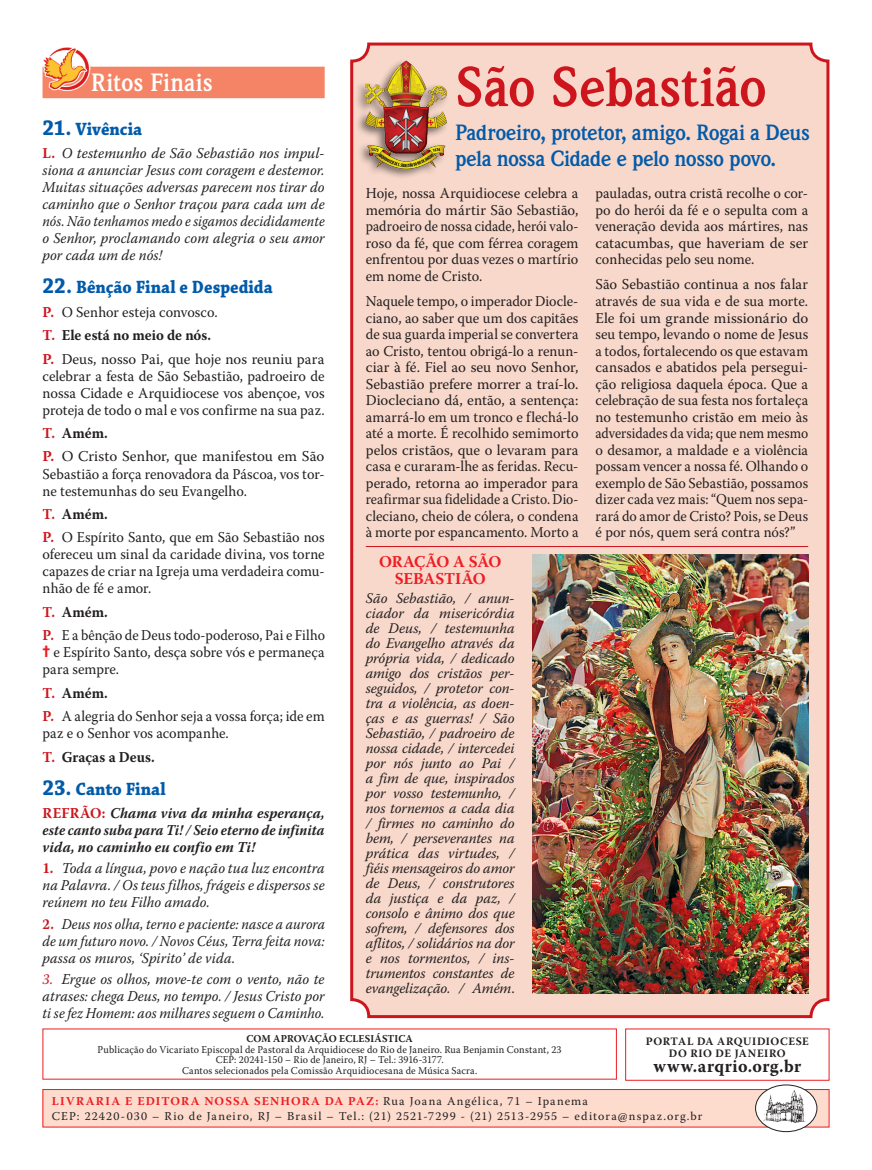
<style>
.page{position:relative;width:872px;height:1170px;background:#fff}
.page>*{position:absolute;margin:0;border:0;box-sizing:border-box;transform-origin:0 0}
.Título_da_Missa_maior{font:700 57px "Weidemann IT Cby BT";letter-spacing:-.01em;color:#cd151d;scale:.95 1}
.Divisões{font:700 25.5px "Weidemann IT Cby BT";color:#fff;scale:.95 1}
.Título_da_Missa_menor{font:700 22.5px/25.5px "Weidemann IT Cby BT";letter-spacing:-.025em;color:#015aaa;scale:.95 1}
.Itens{font:700 18.75px "Chaparral Pro";letter-spacing:.005em;color:#015aaa;scale:.91 1}
.Box_Leituras_-_Título{font:700 18px "Warnock Pro";letter-spacing:.02em;color:#231f20;scale:.96 1}
.Box_Avisos_-_Título{font:700 16.5px/16.5px "Warnock Pro";letter-spacing:-.01em;color:#ee1d23;text-align:center}
.Box_Reflexão_-_Texto{font:15px/16.5px "Warnock Pro";color:#231f20;text-align:justify}
.Box_Reflexão_-_Texto-2{font:15px/16.5px "Warnock Pro";color:#231f20;text-align:justify;scale:.94 1}
.Texto_NORMAL{font:15px/17.1px "Warnock Pro";letter-spacing:.005em;color:#231f20;text-align:justify}
.Texto_CANTOS{font:italic 15px/17.1px "Warnock Pro";letter-spacing:.005em;color:#231f20;text-align:justify;scale:.96 1}
.Texto_NORMAL-2{font:15px/17.1px "Warnock Pro";letter-spacing:.005em;color:#231f20;text-align:justify;scale:.95 1}
.Box_Reflexão_-_Texto-3{font:15px/16.5px "Warnock Pro";color:#231f20;text-align:justify;scale:.96 1}
.Box_Reflexão_-_Texto-4{font:15px/16.5px "Warnock Pro";color:#231f20;text-align:justify;scale:.95 1}
.Texto_TODOS{font:italic 15px/17.1px "Warnock Pro";letter-spacing:.005em;color:#231f20;text-align:justify;scale:.95 1}
.Texto_CANTOS-2{font:italic 15px/17.1px "Warnock Pro";letter-spacing:.005em;color:#231f20;text-align:justify;scale:.92 1}
.Texto_CANTOS-3{font:italic 15px/17.1px "Warnock Pro";letter-spacing:.005em;color:#231f20;text-align:justify;scale:.95 1}
.Texto_REFRÃO{font:italic 700 15px/17.1px "Warnock Pro";letter-spacing:.005em;color:#231f20;text-align:justify;scale:.95 1}
.Texto_NORMAL-3{font:15px/17.1px "Warnock Pro";letter-spacing:.005em;color:#231f20;text-align:justify;scale:.93 1}
.Texto_TODOS-2{font:700 15px "Warnock Pro";color:#231f20;scale:.95 1}
.Box_Avisos_-_Texto{font:italic 14.7px/15px "Warnock Pro";letter-spacing:-.01em;color:#231f20;text-align:justify}
.t1{font:12px/15px "Warnock Pro";letter-spacing:.09em;color:#231f20}
.Box_Leituras_-_Título-2{font:700 11.25px/11.2px "Warnock Pro";letter-spacing:.05em;color:#231f20;text-align:center}
.Texto_NORMAL_sem_leitor{font:10.5px "Warnock Pro";letter-spacing:.015em;color:#231f20;scale:.95 1}
.Texto_NORMAL_sem_leitor-2{font:700 10.5px "Warnock Pro";letter-spacing:.01em;color:#231f20;scale:.95 1}
.s1{font-size:22.5px}
.s2{font-weight:700;font-style:normal;color:#cd151d}
.s3{font-weight:700;color:#cd151d}
.s4{color:#cd151d}
.s5{font-family:"Monotype Sorts";font-size:16.5px;color:#ee1d23}
.s6{font-style:normal;color:#cd151d}
.s7{font-style:normal}
.s8{font-weight:700;color:#ee1d23}
</style>
<div class="page">
<div style="left:43px;top:67px;width:282px;height:31px;background:#f48465"></div>
<img style="left:43px;top:47px;width:48px;height:44px">
<div style="left:43px;top:1089px;width:786px;height:37px;background:#fddcce"></div>
<div style="left:43px;top:1089px;width:786px;height:38px;border:1px solid #ee1d23"></div>
<svg style="left:755px;top:1084px;width:62px;height:47px"></svg>
<div style="left:755px;top:1084px;width:62px;height:47px;border:1px solid #231f20;border-radius:50%"></div>
<img style="left:761px;top:1089px;width:46px;height:35px">
<div style="left:352px;top:44px;width:476px;height:972px;background:#f7d8ca;border-radius:17px"></div>
<div style="left:350px;top:43px;width:479px;height:974px;border:3px solid #cd151d;border-radius:17px"></div>
<div style="left:354px;top:58px;width:95px;height:121px;background:#231f20;opacity:.6"></div>
<img style="left:363px;top:60px;width:84px;height:110px">
<img style="left:533px;top:555px;width:275px;height:438px">
<hr style="left:366px;top:546px;width:442px;height:1px;background:#cd151d">
<p class="Divisões" style="left:91px;top:67px;width:130px">Ritos Finais</p>
<p class="Itens" style="left:43px;top:118px;width:111px"><span class="s1">21.</span> Vivência</p>
<p class="Texto_CANTOS" style="left:43px;top:144px;width:295px"><span class="s2">L.</span> O testemunho de São Sebastião nos impul&shy;siona a anunciar Jesus com coragem e destemor.<br>Muitas situações adversas parecem nos tirar do caminho que o Senhor traçou para cada um de nós. Não tenhamos medo e sigamos decididamente o Senhor, proclamando com alegria o seu amor por cada um de nós!</p>
<p class="Itens" style="left:43px;top:276px;width:254px"><span class="s1">22.</span> Bênção Final e Despedida</p>
<p class="Texto_NORMAL-2" style="left:43px;top:303px;width:186px"><span class="s3">P.</span> O Senhor esteja convosco.</p>
<p class="Texto_TODOS-2" style="left:43px;top:326px;width:179px"><span class="s4">T.</span> Ele está no meio de nós.</p>
<p class="Texto_NORMAL" style="left:43px;top:350px;width:284px"><span class="s3">P.</span> Deus, nosso Pai, que hoje nos reuniu para celebrar a festa de São Sebastião, padroeiro de nossa Cidade e Arquidiocese vos abençoe, vos proteja de todo o mal e vos confirme na sua paz.</p>
<p class="Texto_TODOS-2" style="left:43px;top:424px;width:70px"><span class="s4">T.</span> Amém.</p>
<p class="Texto_NORMAL" style="left:43px;top:447px;width:284px"><span class="s3">P.</span> O Cristo Senhor, que manifestou em São Sebastião a força renovadora da Páscoa, vos tor&shy;ne testemunhas do seu Evangelho.</p>
<p class="Texto_TODOS-2" style="left:43px;top:505px;width:70px"><span class="s4">T.</span> Amém.</p>
<p class="Texto_NORMAL-2" style="left:43px;top:528px;width:298px"><span class="s3">P.</span> O Espírito Santo, que em São Sebastião nos ofereceu um sinal da caridade divina, vos torne capazes de criar na Igreja uma verdadeira comu&shy;nhão de fé e amor.</p>
<p class="Texto_TODOS-2" style="left:43px;top:603px;width:70px"><span class="s4">T.</span> Amém.</p>
<p class="Texto_NORMAL-3" style="left:43px;top:626px;width:305px"><span class="s3">P.</span> E a bênção de Deus todo-poderoso, Pai e Filho <span class="s5">=</span> e Espírito Santo, desça sobre vós e permaneça para sempre.</p>
<p class="Texto_TODOS-2" style="left:43px;top:683px;width:70px"><span class="s4">T.</span> Amém.</p>
<p class="Texto_NORMAL-2" style="left:43px;top:707px;width:298px"><span class="s3">P.</span> A alegria do Senhor seja a vossa força; ide em paz e o Senhor vos acompanhe.</p>
<p class="Texto_TODOS-2" style="left:43px;top:747px;width:120px"><span class="s4">T.</span> Graças a Deus.</p>
<p class="Itens" style="left:43px;top:777px;width:137px"><span class="s1">23.</span> Canto Final</p>
<p class="Texto_REFRÃO" style="left:43px;top:804px;width:298px"><span class="s6">REFRÃO:</span> Chama viva da minha esperança, este canto suba para Ti! / Seio eterno de infinita vida, no caminho eu confio em Ti!</p>
<p class="Texto_CANTOS-3" style="left:43px;top:859px;width:298px"><span class="s2">1.</span> Toda a língua, povo e nação tua luz encontra na Palavra. / Os teus filhos, frágeis e dispersos se reúnem no teu Filho amado.</p>
<p class="Texto_CANTOS-2" style="left:43px;top:914px;width:308px"><span class="s2">2.</span> Deus nos olha, terno e paciente: nasce a aurora de um futuro novo. / Novos Céus, Terra feita nova: passa os muros, ‘Spirito’ de vida.</p>
<p class="Texto_TODOS" style="left:43px;top:970px;width:298px"><span class="s4">3.</span> Ergue os olhos, move-te com o vento, não te atrases: chega Deus, no tempo. / Jesus Cristo por ti se fez Homem: aos milhares seguem o Caminho.</p>
<p class="Título_da_Missa_maior" style="left:455px;top:51px;width:330px">São Sebastião</p>
<p class="Título_da_Missa_menor" style="left:455px;top:119px;width:375px">Padroeiro, protetor, amigo. Rogai a Deus pela nossa Cidade e pelo nosso povo.</p>
<p class="Box_Reflexão_-_Texto-3" style="left:366px;top:185px;width:223px">Hoje, nossa Arquidiocese celebra a memória do mártir São Sebastião, padroeiro de nossa cidade, herói valo&shy;roso da fé, que com férrea coragem enfrentou por duas vezes o martírio em nome de Cristo.</p>
<p class="Box_Reflexão_-_Texto-2" style="left:366px;top:292px;width:228px">Naquele tempo, o imperador Diocle&shy;ciano, ao saber que um dos capitães de sua guarda imperial se convertera ao Cristo, tentou obrigá-lo a renun&shy;ciar à fé. Fiel ao seu novo Senhor, Sebastião prefere morrer a traí-lo.<br>Diocleciano dá, então, a sentença: amarrá-lo em um tronco e flechá-lo até a morte. É recolhido semimorto pelos cristãos, que o levaram para casa e curaram-lhe as feridas. Recu&shy;perado, retorna ao imperador para reafirmar sua fidelidade a Cristo. Dio&shy;cleciano, cheio de cólera, o condena à morte por espancamento. Morto a</p>
<p class="Box_Avisos_-_Título" style="left:379px;top:553px;width:124px">ORAÇÃO A SÃO<br>SEBASTIÃO</p>
<p class="Box_Avisos_-_Texto" style="left:366px;top:590px;width:150px">São Sebastião, / anun&shy;ciador da misericórdia de Deus, / testemunha do Evangelho através da própria vida, / dedicado amigo dos cristãos per&shy;seguidos, / protetor con&shy;tra a violência, as doen&shy;ças e as guerras! / São Sebastião, / padroeiro de nossa cidade, / intercedei por nós junto ao Pai / a fim de que, inspirados por vosso testemunho, / nos tornemos a cada dia / firmes no caminho do bem, / perseverantes na prática das virtudes, / fiéis mensageiros do amor de Deus, / construtores da justiça e da paz, / consolo e ânimo dos que sofrem, / defensores dos aflitos, / solidários na dor e nos tormentos, / ins&shy;trumentos constantes de evangelização. / Amém<span class="s7">.</span></p>
<p class="Box_Reflexão_-_Texto-4" style="left:595px;top:185px;width:225px">pauladas, outra cristã recolhe o cor&shy;po do herói da fé e o sepulta com a veneração devida aos mártires, nas catacumbas, que haveriam de ser conhecidas pelo seu nome.</p>
<p class="Box_Reflexão_-_Texto" style="left:595px;top:276px;width:214px">São Sebastião continua a nos falar através de sua vida e de sua morte.<br>Ele foi um grande missionário do seu tempo, levando o nome de Jesus a todos, fortalecendo os que estavam cansados e abatidos pela persegui&shy;ção religiosa daquela época. Que a celebração de sua festa nos fortaleça no testemunho cristão em meio às adversidades da vida; que nem mesmo o desamor, a maldade e a violência possam vencer a nossa fé. Olhando o exemplo de São Sebastião, possamos dizer cada vez mais: “Quem nos sepa&shy;rará do amor de Cristo? Pois, se Deus é por nós, quem será contra nós?”</p>
<p class="Texto_NORMAL_sem_leitor-2" style="left:246px;top:1032px;width:176px">COM APROVAÇÃO ECLESIÁSTICA</p>
<p class="Texto_NORMAL_sem_leitor" style="left:98px;top:1042px;width:490px">Publicação do Vicariato Episcopal de Pastoral da Arquidiocese do Rio de Janeiro. Rua Benjamin Constant, 23</p>
<p class="Texto_NORMAL_sem_leitor" style="left:216px;top:1053px;width:241px">CEP: 20241-150 – Rio de Janeiro, RJ – Tel.: 3916-3177.</p>
<p class="Texto_NORMAL_sem_leitor" style="left:182px;top:1063px;width:312px">Cantos selecionados pela Comissão Arquidiocesana de Música Sacra.</p>
<p class="Box_Leituras_-_Título-2" style="left:646px;top:1035px;width:165px">PORTAL DA ARQUIDIOCESE<br>DO RIO DE JANEIRO</p>
<p class="Box_Leituras_-_Título" style="left:653px;top:1054px;width:155px">www.arqrio.org.br</p>
<p class="t1" style="left:52px;top:1093px;width:652px"><span class="s8">LIVRARIA E EDITORA NOSSA SENHORA DA PAZ:</span> Rua Joana Angélica, 71 – Ipanema<br>CEP: 22420-030 – Rio de Janeiro, RJ – Brasil – Tel.: (21) 2521-7299 - (21) 2513-2955 – editora@nspaz.org.br</p>
</div>
